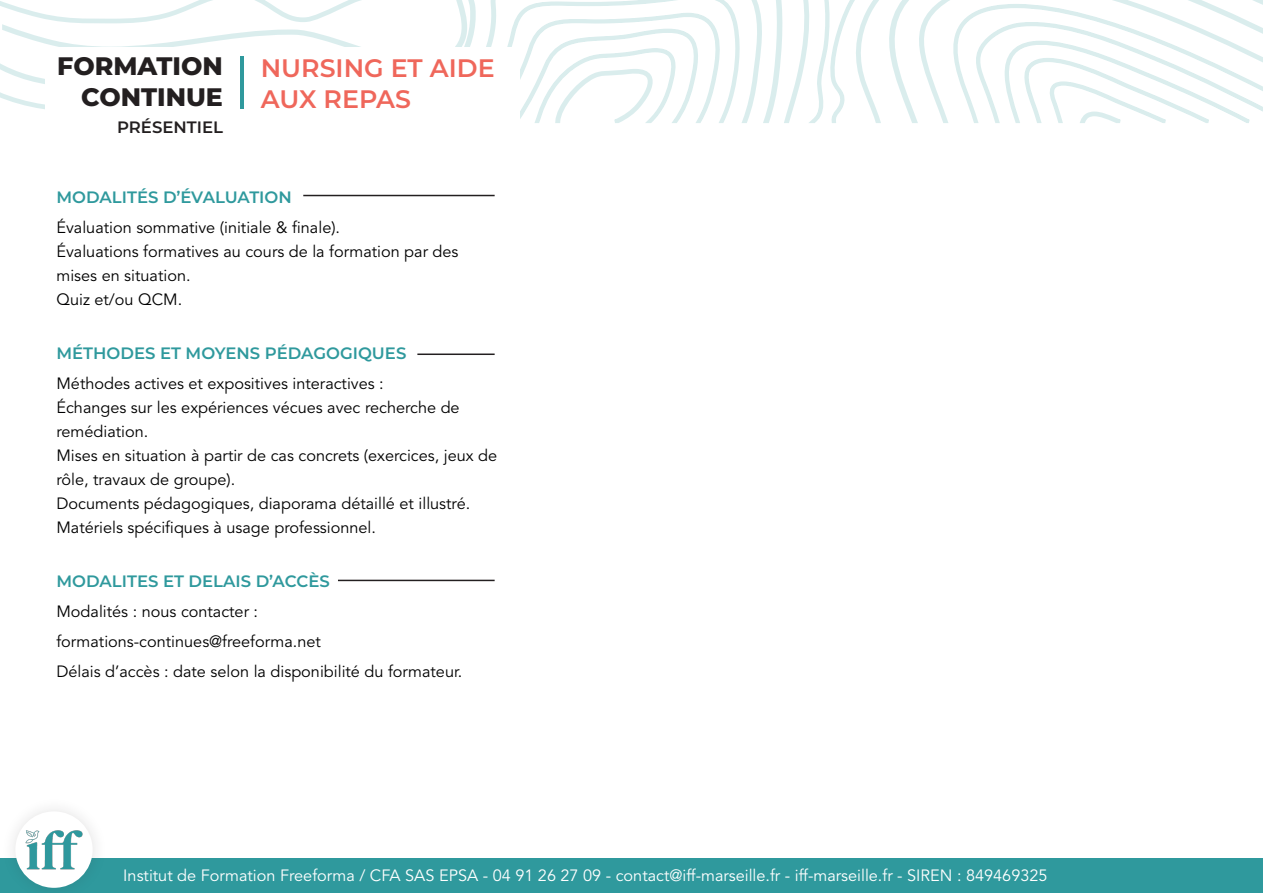
<style>
.page{position:relative;width:1263px;height:893px;background:#fff}
.page>*{position:absolute;margin:0;border:0;box-sizing:border-box;transform-origin:0 0}
.t1{font:600 25.35px "Montserrat";color:#ef675b}
.t2{font:800 25.35px "Montserrat";color:#231f20}
.t3{font:600 16.5px "Montserrat";color:#2f999d}
.t4{font:600 16.5px "Montserrat";color:#231f20}
.t5{font:16.35px/24px "Avenir LT Std";color:#000001}
.t6{font:16.35px "Avenir LT Std";color:#fff}
</style>
<div class="page">
<svg style="left:0;top:0;width:1263px;height:123px"></svg>
<div style="left:45px;top:48px;width:474px;height:81px;background:#fff"></div>
<hr style="left:240px;top:56px;width:3px;height:52px;background:#2f999d">
<div style="left:0;top:858px;width:1263px;height:35px;background:#2f999d"></div>
<div style="left:1px;top:797px;width:107px;height:96px;background:#231f20;opacity:.13"></div>
<div style="left:15px;top:811px;width:78px;height:77px;background:#fff;border-radius:50%"></div>
<img style="left:25px;top:830px;width:58px;height:48px">
<hr style="left:303px;top:195px;width:192px;height:1px;background:#231f20">
<hr style="left:417px;top:353px;width:78px;height:2px;background:#231f20">
<hr style="left:338px;top:580px;width:157px;height:1px;background:#231f20">
<p class="t2" style="left:57px;top:48px;width:167px">FORMATION</p>
<p class="t2" style="left:81px;top:78px;width:143px">CONTINUE</p>
<p class="t4" style="left:117px;top:116px;width:107px">PRÉSENTIEL</p>
<p class="t1" style="left:261px;top:50px;width:235px">NURSING ET AIDE</p>
<p class="t1" style="left:261px;top:81px;width:152px">AUX REPAS</p>
<p class="t3" style="left:56px;top:185px;width:237px">MODALITÉS D’ÉVALUATION</p>
<p class="t5" style="left:56px;top:215px;width:285px">Évaluation sommative (initiale &amp; finale).</p>
<p class="t5" style="left:56px;top:239px;width:404px">Évaluations formatives au cours de la formation par des</p>
<p class="t5" style="left:56px;top:263px;width:136px">mises en situation.</p>
<p class="t5" style="left:56px;top:287px;width:127px">Quiz et/ou QCM.</p>
<p class="t3" style="left:56px;top:341px;width:351px">MÉTHODES ET MOYENS PÉDAGOGIQUES</p>
<p class="t5" style="left:56px;top:371px;width:329px">Méthodes actives et expositives interactives :</p>
<p class="t5" style="left:56px;top:395px;width:405px">Échanges sur les expériences vécues avec recherche de</p>
<p class="t5" style="left:56px;top:419px;width:93px">remédiation.</p>
<p class="t5" style="left:56px;top:443px;width:442px">Mises en situation à partir de cas concrets (exercices, jeux de rôle, travaux de groupe).</p>
<p class="t5" style="left:56px;top:491px;width:415px">Documents pédagogiques, diaporama détaillé et illustré.</p>
<p class="t5" style="left:56px;top:515px;width:321px">Matériels spécifiques à usage professionnel.</p>
<p class="t3" style="left:56px;top:569px;width:275px">MODALITES ET DELAIS D’ACCÈS</p>
<p class="t5" style="left:56px;top:599px;width:203px">Modalités : nous contacter :</p>
<p class="t5" style="left:56px;top:629px;width:266px">formations-continues@freeforma.net</p>
<p class="t5" style="left:56px;top:659px;width:407px">Délais d’accès : date selon la disponibilité du formateur.</p>
<p class="t6" style="left:123px;top:866px;width:926px">Institut de Formation Freeforma / CFA SAS EPSA - 04 91 26 27 09 - contact@iff-marseille.fr - iff-marseille.fr - SIREN : 849469325</p>
</div>
